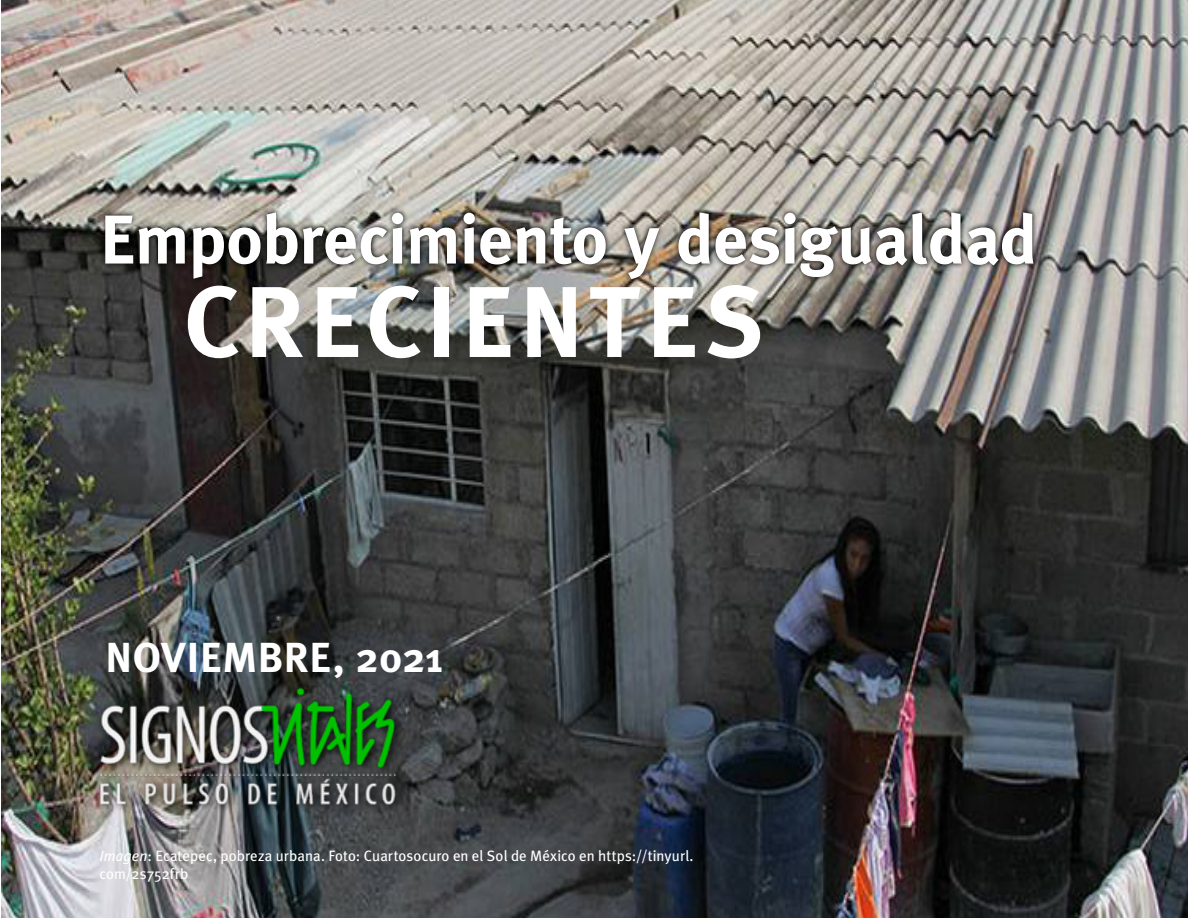
<style>
.page{position:relative;width:1188px;height:918px;background:#fff}
.page>*{position:absolute;margin:0;border:0;box-sizing:border-box;transform-origin:0 0}
.t1{font:700 100.5px "Meta Plus";letter-spacing:.045em;color:#fff}
.t2{font:700 69px "Meta Plus";letter-spacing:-.01em;color:#fff}
.t3{font:700 42px "Meta Plus";letter-spacing:.005em;color:#fff}
.t4{font:15px/18px "Meta Plus";letter-spacing:.005em;color:#fff}
.s1{font-style:italic}
</style>
<div class="page">
<img style="left:1px;top:0;width:1187px;height:918px">
<div style="left:95px;top:683px;width:311px;height:130px;background:#000;opacity:.95"></div>
<img style="left:89px;top:688px;width:327px;height:128px">
<div style="left:101px;top:206px;width:938px;height:78px;background:#000;opacity:.95"></div>
<h2 class="t2" style="left:99px;top:200px;width:940px">Empobrecimiento y desigualdad</h2>
<h1 class="t1" style="left:184px;top:264px;width:582px">CRECIENTES</h1>
<h3 class="t3" style="left:105px;top:633px;width:339px">NOVIEMBRE, 2021</h3>
<p class="t4" style="left:99px;top:847px;width:596px"><span class="s1">Imagen</span>: Ecatepec, pobreza urbana. Foto: Cuartosocuro en el Sol de México en https://tinyurl. com/2s752frb</p>
</div>
